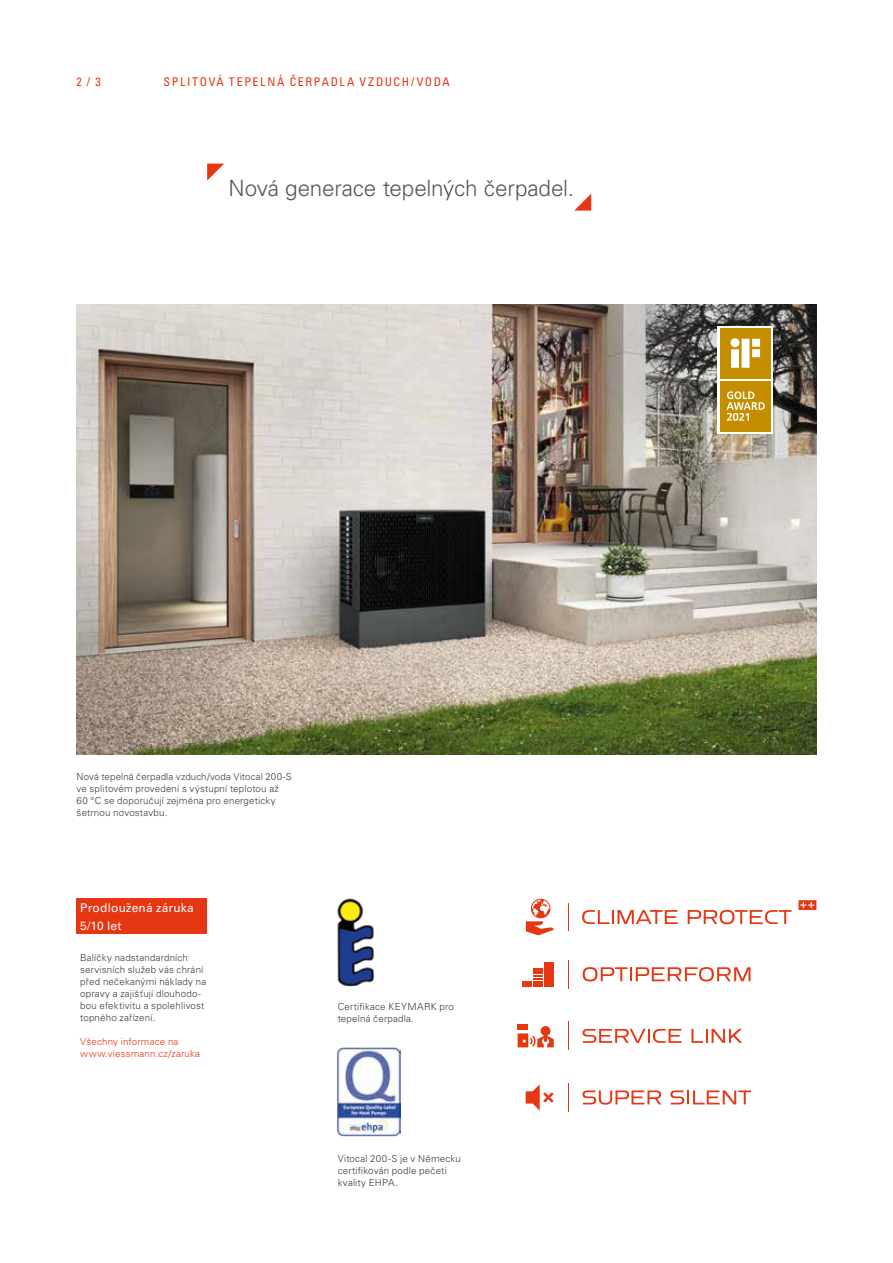
<style>
.page{position:relative;width:893px;height:1263px;background:#fff}
.page>*{position:absolute;margin:0;border:0;box-sizing:border-box;transform-origin:0 0}
.t1{font:300 22.5px "Univers LTCYR 45";letter-spacing:-.01em;color:#575756}
.t2{font:condensed 12px "Univers LTCYR 57";letter-spacing:.135em;color:#e63612}
.t3{font:12px/18px "Univers LTCYR 55 Roman";letter-spacing:.015em;color:#fff}
.t4{font:300 9.75px/12px "Univers LTCYR 45";letter-spacing:.015em;color:#3c3c3b}
.t5{font:300 9.75px/12px "Univers LTCYR 45";letter-spacing:.02em;color:#e63612}
</style>
<div class="page">
<img style="left:77px;top:305px;width:739px;height:450px">
<svg style="left:718px;top:326px;width:55px;height:107px"></svg>
<div style="left:720px;top:328px;width:51px;height:50px;background:#c48e00"></div>
<svg style="left:730px;top:338px;width:30px;height:30px"></svg>
<div style="left:720px;top:381px;width:51px;height:50px;background:#c48e00"></div>
<svg style="left:726px;top:391px;width:39px;height:30px"></svg>
<svg style="left:568px;top:903px;width:1px;height:28px"></svg>
<svg style="left:582px;top:910px;width:96px;height:14px"></svg>
<svg style="left:688px;top:910px;width:103px;height:14px"></svg>
<svg style="left:526px;top:899px;width:28px;height:36px"></svg>
<svg style="left:798px;top:900px;width:18px;height:10px"></svg>
<svg style="left:568px;top:960px;width:1px;height:28px"></svg>
<svg style="left:583px;top:967px;width:167px;height:14px"></svg>
<div style="left:522px;top:981px;width:10px;height:5px;background:#e63612"></div>
<div style="left:533px;top:981px;width:10px;height:5px;background:#e63612"></div>
<div style="left:533px;top:968px;width:10px;height:5px;background:#e63612"></div>
<svg style="left:533px;top:975px;width:10px;height:5px"></svg>
<div style="left:544px;top:962px;width:9px;height:24px;background:#e63612"></div>
<svg style="left:568px;top:1022px;width:1px;height:28px"></svg>
<svg style="left:582px;top:1029px;width:100px;height:14px"></svg>
<svg style="left:691px;top:1029px;width:51px;height:14px"></svg>
<div style="left:518px;top:1024px;width:10px;height:6px;background:#e63612"></div>
<svg style="left:518px;top:1026px;width:36px;height:21px"></svg>
<svg style="left:568px;top:1083px;width:1px;height:28px"></svg>
<svg style="left:582px;top:1090px;width:79px;height:15px"></svg>
<svg style="left:670px;top:1090px;width:81px;height:14px"></svg>
<svg style="left:526px;top:1084px;width:28px;height:26px"></svg>
<svg style="left:207px;top:164px;width:17px;height:17px"></svg>
<svg style="left:574px;top:194px;width:17px;height:17px"></svg>
<div style="left:77px;top:899px;width:130px;height:35px;background:#e63612"></div>
<img style="left:337px;top:1047px;width:64px;height:90px">
<img style="left:337px;top:898px;width:37px;height:89px">
<p class="t2" style="left:77px;top:74px;width:26px">2 / 3</p>
<p class="t2" style="left:164px;top:74px;width:288px">SPLITOVÁ TEPELNÁ ČERPADLA VZDUCH/VODA</p>
<h1 class="t1" style="left:228px;top:173px;width:347px">Nová generace tepelných čerpadel.</h1>
<p class="t4" style="left:77px;top:770px;width:217px">Nová tepelná čerpadla vzduch/voda Vitocal 200-S ve splitovém provedení s výstupní teplotou až 60 °C se doporučují zejména pro energeticky šetrnou novostavbu.</p>
<p class="t3" style="left:80px;top:898px;width:115px">Prodloužená záruka<br>5/10 let</p>
<p class="t4" style="left:80px;top:951px;width:128px">Balíčky nadstandardních servisních služeb vás chrání před nečekanými náklady na opravy a zajišťují dlouhodo&shy;bou efektivitu a spolehlivost topného zařízení.</p>
<p class="t5" style="left:80px;top:1035px;width:121px">Všechny informace na www.viessmann.cz/zaruka</p>
<p class="t4" style="left:338px;top:1001px;width:118px">Certifikace KEYMARK pro tepelná čerpadla.</p>
<p class="t4" style="left:338px;top:1152px;width:125px">Vitocal 200-S je v Německu certifikován podle pečeti kvality EHPA.</p>
</div>
